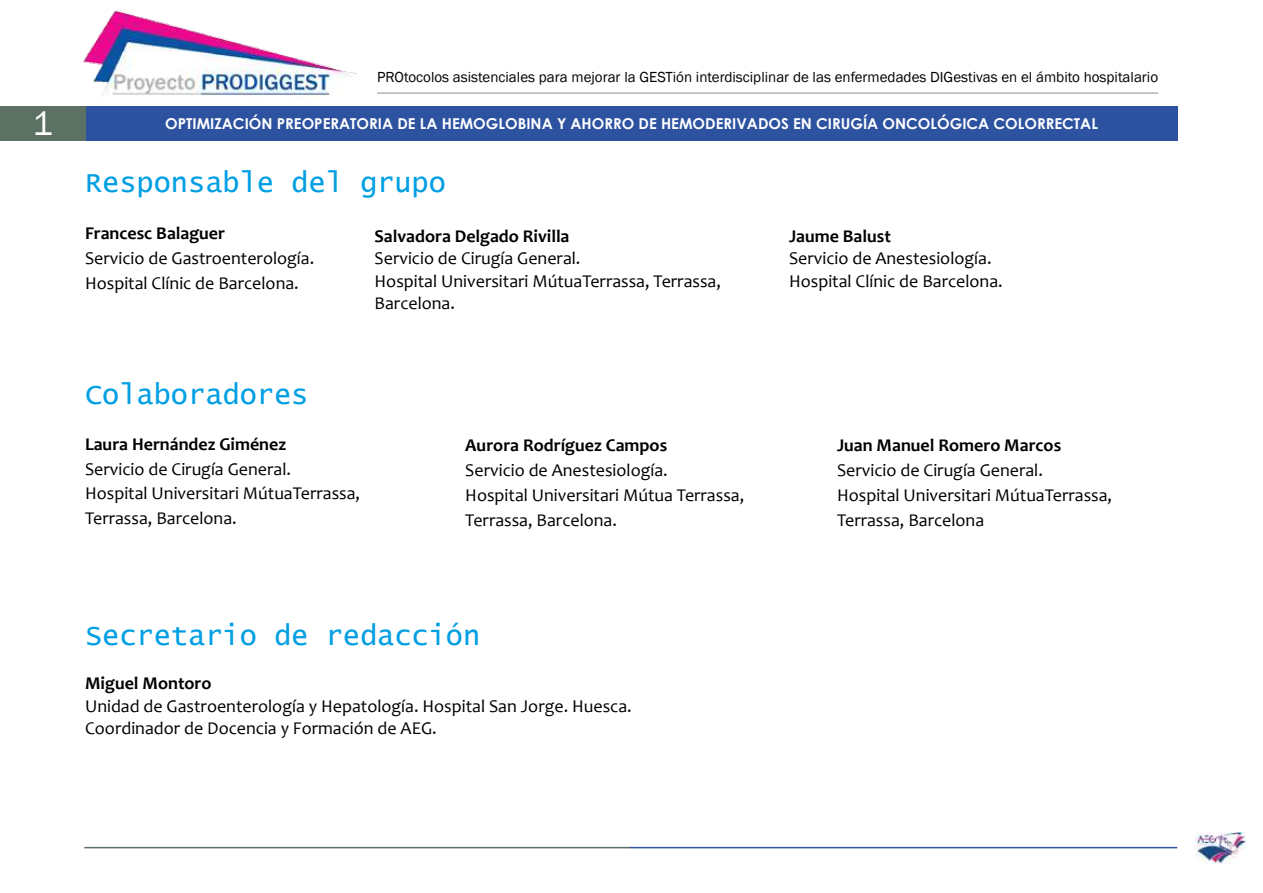
<style>
.page{position:relative;width:1263px;height:893px;background:#fff}
.page>*{position:absolute;margin:0;border:0;box-sizing:border-box;transform-origin:0 0}
.t1{font:34.5px "Franklin Gothic";color:#fff}
.t2{font:28.5px "Lucida Console";color:#009fe3}
.t3{font:18px/24.8px "Candara";color:#000}
.t4{font:700 18px "Candara";color:#000}
.t5{font:15px "Franklin Gothic";color:#000}
.t6{font:700 15px "Century Gothic";color:#fff}
</style>
<div class="page">
<img style="left:83px;top:10px;width:273px;height:87px">
<hr style="left:377px;top:92px;width:781px;height:2px;background:#b1b4bc">
<div style="left:85px;top:106px;width:1093px;height:34px;background:#2c52a0"></div>
<div style="left:0;top:106px;width:85px;height:34px;background:#5c7063"></div>
<hr style="left:84px;top:847px;width:546px;height:1px;background:#5c7063">
<hr style="left:630px;top:847px;width:547px;height:1px;background:#2c52a0">
<img style="left:1196px;top:833px;width:49px;height:31px">
<p class="t5" style="left:377px;top:67px;width:782px">PROtocolos asistenciales para mejorar la GESTión interdisciplinar de las enfermedades DIGestivas en el ámbito hospitalario</p>
<h1 class="t1" style="left:32px;top:102px;width:22px">1</h1>
<p class="t6" style="left:165px;top:114px;width:934px">OPTIMIZACIÓN PREOPERATORIA DE LA HEMOGLOBINA Y AHORRO DE HEMODERIVADOS EN CIRUGÍA ONCOLÓGICA COLORRECTAL</p>
<h2 class="t2" style="left:85px;top:170px;width:362px">Responsable del grupo</h2>
<p class="t4" style="left:85px;top:222px;width:142px">Francesc Balaguer</p>
<p class="t3" style="left:85px;top:245px;width:231px;line-height:25.2px">Servicio de Gastroenterología.<br>Hospital Clínic de Barcelona.</p>
<p class="t4" style="left:375px;top:225px;width:196px">Salvadora Delgado Rivilla</p>
<p class="t3" style="left:375px;top:247px;width:348px;line-height:22.5px">Servicio de Cirugía General.<br>Hospital Universitari MútuaTerrassa, Terrassa,<br>Barcelona.</p>
<p class="t4" style="left:789px;top:225px;width:103px">Jaume Balust</p>
<p class="t3" style="left:789px;top:247px;width:215px;line-height:22.5px">Servicio de Anestesiología.<br>Hospital Clínic de Barcelona.</p>
<h2 class="t2" style="left:85px;top:381px;width:225px">Colaboradores</h2>
<p class="t4" style="left:85px;top:433px;width:203px">Laura Hernández Giménez</p>
<p class="t3" style="left:85px;top:456px;width:277px">Servicio de Cirugía General.<br>Hospital Universitari MútuaTerrassa,<br>Terrassa, Barcelona.</p>
<p class="t4" style="left:465px;top:434px;width:203px">Aurora Rodríguez Campos</p>
<p class="t3" style="left:465px;top:458px;width:280px">Servicio de Anestesiología.<br>Hospital Universitari Mútua Terrassa,<br>Terrassa, Barcelona.</p>
<h2 class="t2" style="left:85px;top:623px;width:397px">Secretario de redacción</h2>
<p class="t4" style="left:85px;top:672px;width:128px">Miguel Montoro</p>
<p class="t3" style="left:85px;top:694px;width:548px;line-height:22.5px">Unidad de Gastroenterología y Hepatología. Hospital San Jorge. Huesca.<br>Coordinador de Docencia y Formación de AEG.</p>
<p class="t4" style="left:837px;top:434px;width:226px">Juan Manuel Romero Marcos</p>
<p class="t3" style="left:837px;top:458px;width:277px">Servicio de Cirugía General.<br>Hospital Universitari MútuaTerrassa,<br>Terrassa, Barcelona</p>
</div>
